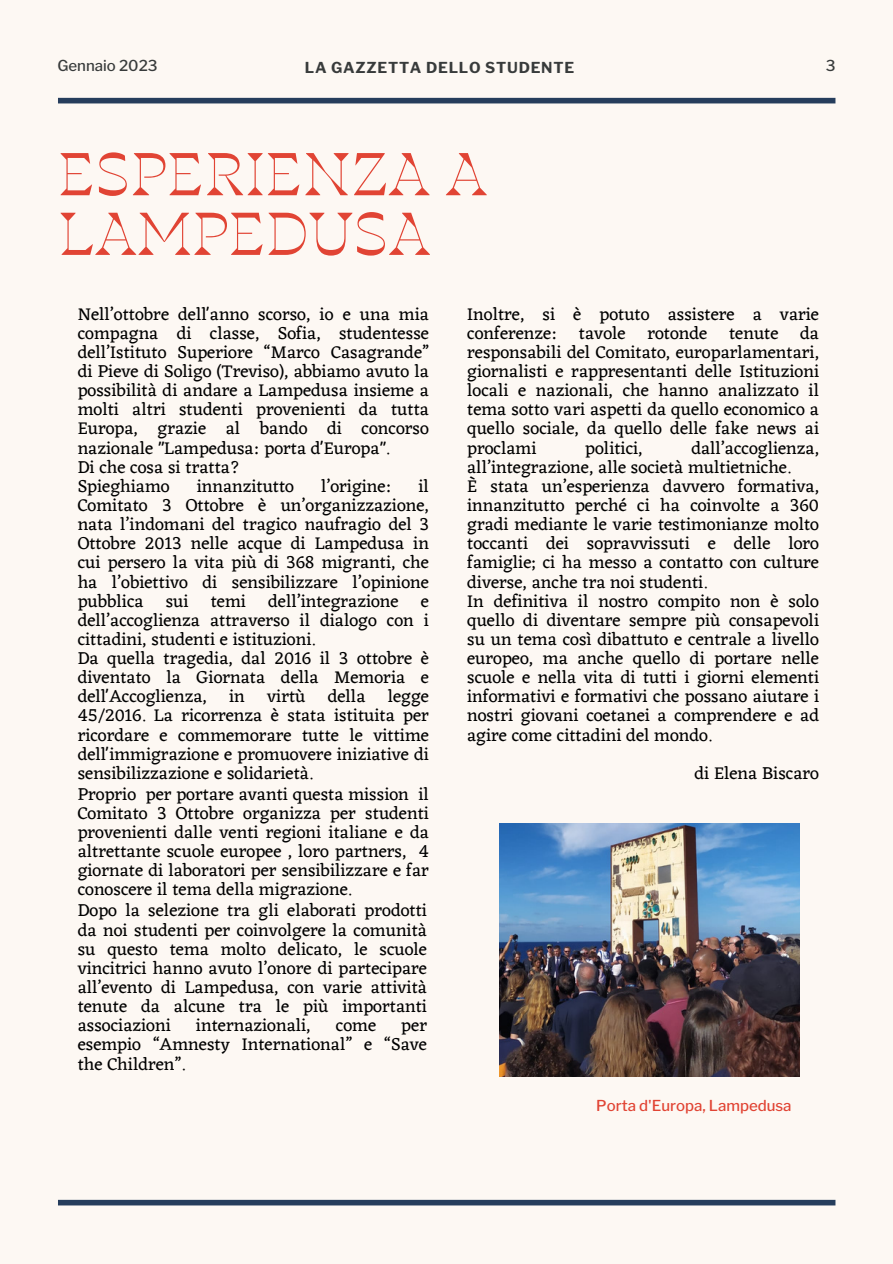
<style>
.page{position:relative;width:893px;height:1264px;background:#fff}
.page>*{position:absolute;margin:0;border:0;box-sizing:border-box;transform-origin:0 0}
.t1{font:60px/59.7px "Blackest";color:#e14434}
.t2{font:18px/19.2px "Eczar";color:#000;text-align:justify}
.t3{font:500 15px "Libre Franklin";color:#e14434}
.t4{font:700 15px "Libre Franklin";letter-spacing:.05em;color:#383b3b}
.t5{font:500 15px "Libre Franklin";color:#383b3b}
</style>
<div class="page">
<div style="left:0;top:0;width:892px;height:1263px;background:#fdf8f3"></div>
<div style="left:58px;top:98px;width:777px;height:5px;background:#263d5c"></div>
<div style="left:58px;top:1199px;width:777px;height:6px;background:#263d5c"></div>
<img style="left:499px;top:823px;width:300px;height:253px">
<p class="t5" style="left:57px;top:57px;width:102px">Gennaio 2023</p>
<p class="t4" style="left:305px;top:58px;width:271px">LA GAZZETTA DELLO STUDENTE</p>
<p class="t5" style="left:825px;top:57px;width:11px">3</p>
<p class="t1" style="left:58px;top:149px;width:431px">ESPERIENZA A<br>LAMPEDUSA</p>
<p class="t2" style="left:78px;top:304px;width:353px">Nell’ottobre dell'anno scorso, io e una mia compagna di classe, Sofia, studentesse dell’Istituto Superiore “Marco Casagrande” di Pieve di Soligo (Treviso), abbiamo avuto la possibilità di andare a Lampedusa insieme a molti altri studenti provenienti da tutta Europa, grazie al bando di concorso nazionale "Lampedusa: porta d'Europa".</p>
<p class="t2" style="left:78px;top:457px;width:164px">Di che cosa si tratta?</p>
<p class="t2" style="left:78px;top:476px;width:93px">Spieghiamo</p>
<p class="t2" style="left:197px;top:476px;width:99px">innanzitutto</p>
<p class="t2" style="left:321px;top:476px;width:72px">l’origine:</p>
<p class="t2" style="left:78px;top:476px;width:353px;text-indent:341px">il Comitato 3 Ottobre è un’organizzazione, nata l’indomani del tragico naufragio del 3<br>Ottobre 2013 nelle acque di Lampedusa in cui persero la vita più di 368 migranti, che ha l’obiettivo di sensibilizzare l’opinione pubblica sui temi dell’integrazione e dell’accoglienza attraverso il dialogo con i cittadini, studenti e istituzioni.</p>
<p class="t2" style="left:78px;top:648px;width:353px">Da quella tragedia, dal 2016 il 3 ottobre è diventato la Giornata della Memoria e dell'Accoglienza, in virtù della legge 45/2016. La ricorrenza è stata istituita per ricordare e commemorare tutte le vittime dell'immigrazione e promuovere iniziative di sensibilizzazione e solidarietà.</p>
<p class="t2" style="left:78px;top:784px;width:353px">Proprio per portare avanti questa mission il Comitato 3 Ottobre organizza per studenti provenienti dalle venti regioni italiane e da altrettante scuole europee , loro partners, 4 giornate di laboratori per sensibilizzare e far conoscere il tema della migrazione.</p>
<p class="t2" style="left:78px;top:900px;width:351px">Dopo la selezione tra gli elaborati prodotti da noi studenti per coinvolgere la comunità su questo tema molto delicato, le scuole vincitrici hanno avuto l’onore di partecipare all’evento di Lampedusa, con varie attività tenute da alcune tra le più importanti associazioni</p>
<p class="t2" style="left:196px;top:1015px;width:116px">internazionali,</p>
<p class="t2" style="left:336px;top:1015px;width:42px">come</p>
<p class="t2" style="left:78px;top:1015px;width:351px;text-indent:323px">per esempio “Amnesty International” e “Save the Children”.</p>
<p class="t2" style="left:467px;top:304px;width:353px">Inoltre, si è potuto assistere a varie conferenze: tavole rotonde tenute da responsabili del Comitato, europarlamentari, giornalisti e rappresentanti delle Istituzioni locali e nazionali, che hanno analizzato il tema sotto vari aspetti da quello economico a quello sociale, da quello delle fake news ai proclami</p>
<p class="t2" style="left:467px;top:438px;width:353px;text-indent:224px">dall’accoglienza, all’integrazione, alle società multietniche.</p>
<p class="t2" style="left:467px;top:476px;width:353px">È stata un’esperienza davvero formativa, innanzitutto perché ci ha coinvolte a 360 gradi mediante le varie testimonianze molto toccanti dei sopravvissuti e delle loro famiglie; ci ha messo a contatto con culture diverse, anche tra noi studenti.</p>
<p class="t2" style="left:467px;top:591px;width:353px">In definitiva il nostro compito non è solo quello di diventare sempre più consapevoli su un tema così dibattuto e centrale a livello europeo, ma anche quello di portare nelle scuole e nella vita di tutti i giorni elementi informativi e formativi che possano aiutare i nostri giovani coetanei a comprendere e ad agire come cittadini del mondo.</p>
<p class="t2" style="left:694px;top:763px;width:126px">di Elena Biscaro</p>
<p class="t2" style="left:585px;top:438px;width:59px">politici,</p>
<p class="t3" style="left:596px;top:1096px;width:197px">Porta d'Europa, Lampedusa</p>
</div>
